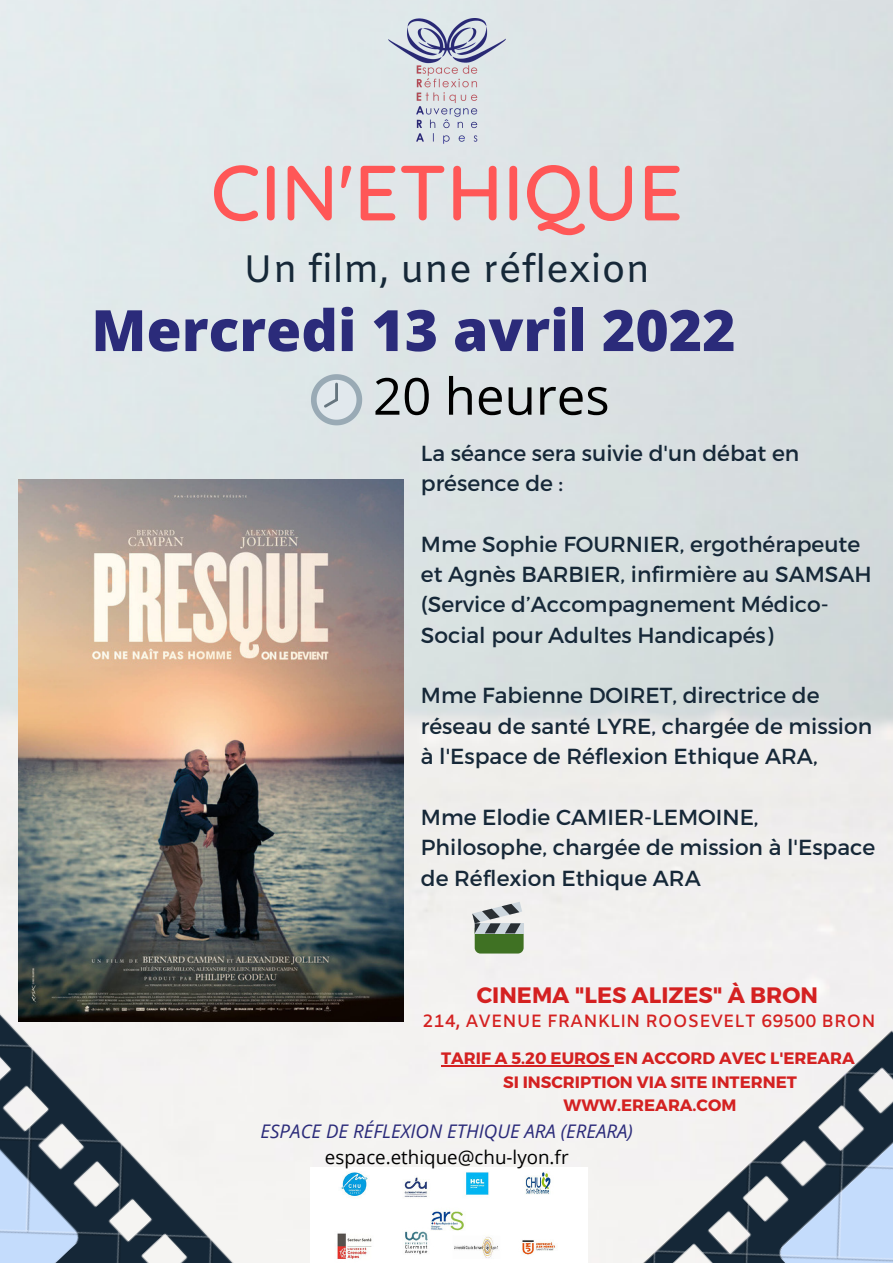
<style>
.page{position:relative;width:893px;height:1263px;background:#fff}
.page>*{position:absolute;margin:0;border:0;box-sizing:border-box;transform-origin:0 0}
.t1{font:500 78px "Quicksand";color:#ff5757}
.t2{font:800 57px "Open Sans";color:#2b2b7a}
.t3{font:51px "Open Sans";color:#000}
.t4{font:38.25px "Amiko";color:#162838}
.t5{font:700 22.35px "Montserrat";color:#d42121}
.t6{font:21.75px/30.4px "Montserrat";color:#162838}
.t7{font:italic 18.75px "Open Sans";color:#2b2b7a}
.t8{font:18.75px "Open Sans";color:#000}
.t9{font:600 17.85px "Amiko";color:#d42121}
.t10{font:700 16.5px/23.1px "Montserrat";color:#d42121;text-align:center}
</style>
<div class="page">
<img style="left:0;top:0;width:893px;height:889px">
<img style="left:0;top:861px;width:485px;height:402px">
<img style="left:373px;top:889px;width:520px;height:374px">
<img style="left:388px;top:19px;width:117px;height:125px">
<svg style="left:311px;top:374px;width:51px;height:51px;background:#c5d0d6"></svg>
<div style="left:475px;top:923px;width:48px;height:30px;background:#3f7123;border-radius:6px"></div>
<div style="left:475px;top:923px;width:48px;height:10px;background:#ccd6dd"></div>
<svg style="left:472px;top:902px;width:50px;height:31px"></svg>
<img style="left:19px;top:479px;width:384px;height:543px">
<img style="left:311px;top:1168px;width:277px;height:95px">
<hr style="left:441px;top:1065px;width:173px;height:2px;background:#d42121">
<p class="t1" style="left:211px;top:142px;width:474px">CIN'ETHIQUE</p>
<p class="t4" style="left:243px;top:247px;width:409px">Un film, une réflexion</p>
<p class="t2" style="left:91px;top:290px;width:646px">Mercredi 13 avril 2022</p>
<p class="t3" style="left:373px;top:360px;width:238px">20 heures</p>
<p class="t6" style="left:421px;top:436px;width:380px">La séance sera suivie d'un débat en présence de :</p>
<p class="t6" style="left:421px;top:528px;width:452px">Mme Sophie FOURNIER, ergothérapeute et Agnès BARBIER, infirmière au SAMSAH (Service d’Accompagnement Médico-Social pour Adultes Handicapés)</p>
<p class="t6" style="left:421px;top:679px;width:453px">Mme Fabienne DOIRET, directrice de réseau de santé LYRE, chargée de mission à l'Espace de Réflexion Ethique ARA,</p>
<p class="t6" style="left:421px;top:801px;width:456px">Mme Elodie CAMIER-LEMOINE,<br>Philosophe, chargée de mission à l'Espace de Réflexion Ethique ARA</p>
<p class="t5" style="left:477px;top:980px;width:343px">CINEMA "LES ALIZES" À BRON</p>
<p class="t9" style="left:422px;top:1010px;width:455px">214, AVENUE FRANKLIN ROOSEVELT 69500 BRON</p>
<p class="t10" style="left:441px;top:1046px;width:415px">TARIF A 5.20 EUROS EN ACCORD AVEC L'EREARA</p>
<p class="t10" style="left:503px;top:1069px;width:295px">SI INSCRIPTION VIA SITE INTERNET<br>WWW.EREARA.COM</p>
<p class="t7" style="left:261px;top:1118px;width:374px">ESPACE DE RÉFLEXION ETHIQUE ARA (EREARA)</p>
<p class="t8" style="left:325px;top:1144px;width:245px">espace.ethique@chu-lyon.fr</p>
</div>
